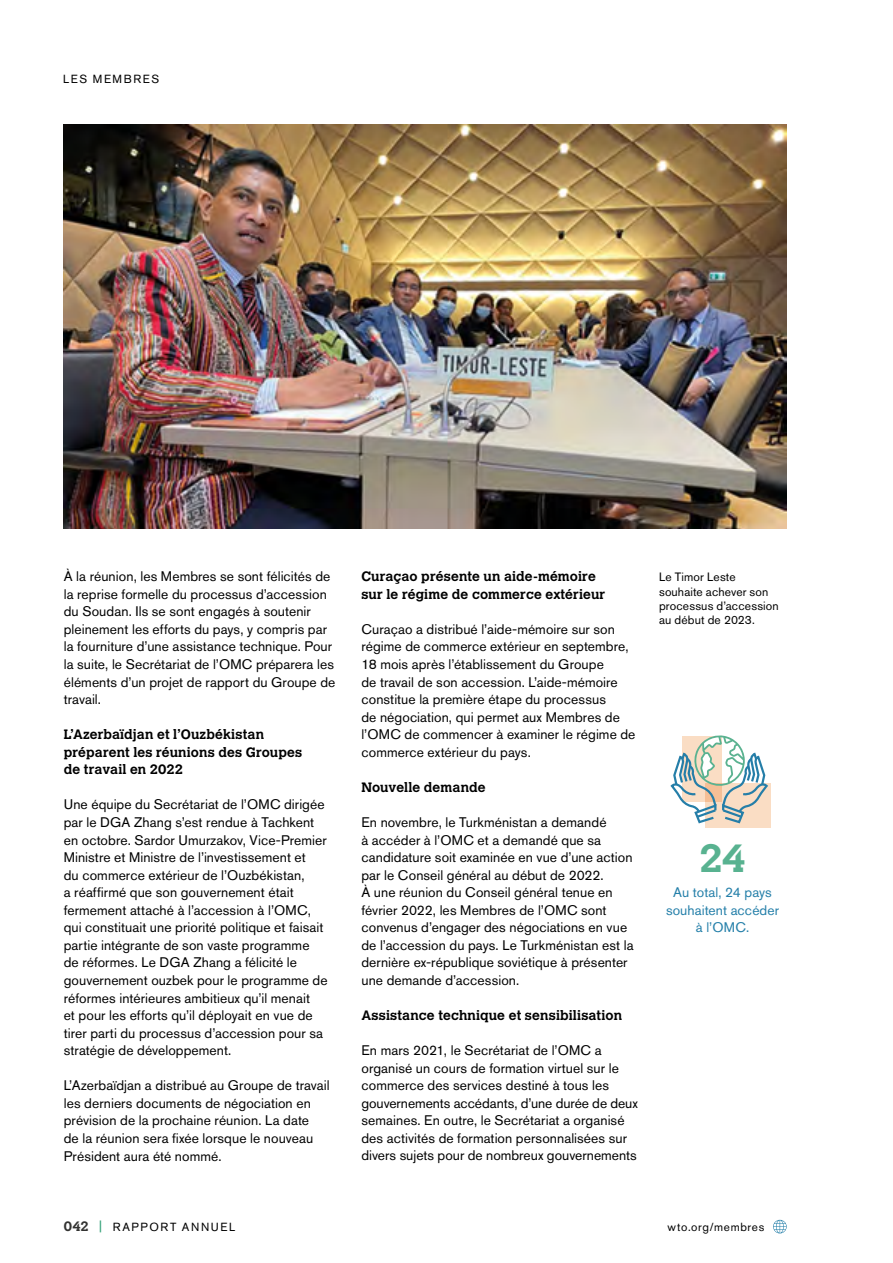
<style>
.page{position:relative;width:893px;height:1263px;background:#fff}
.page>*{position:absolute;margin:0;border:0;box-sizing:border-box;transform-origin:0 0}
.t1{font:700 39px "Calvert MT Std";color:#58b290}
.t2{font:13.8px/17.5px "Akzidenz Grotesk Pro";letter-spacing:.005em;color:#000}
.t3{font:13.8px/17.5px "Akzidenz Grotesk Pro";letter-spacing:.005em;color:#247fa9;text-align:center}
.t4{font:700 13.5px/17.5px "Calvert MT Std";letter-spacing:.01em;color:#000}
.t5{font:700 13.5px "Calvert MT Std";color:#333332}
.t6{font:12px/14.4px "Akzidenz Grotesk Pro";letter-spacing:.01em;color:#000}
.t7{font:11.7px "Akzidenz Grotesk Pro";letter-spacing:.13em;color:#000}
.t8{font:11.7px "Akzidenz Grotesk Pro";letter-spacing:.055em;color:#000}
</style>
<div class="page">
<img style="left:64px;top:125px;width:723px;height:404px">
<div style="left:705px;top:783px;width:65px;height:44px;background:#faddc4"></div>
<svg style="left:670px;top:735px;width:98px;height:89px"></svg>
<svg style="left:773px;top:1220px;width:14px;height:13px"></svg>
<svg style="left:100px;top:1220px;width:1px;height:12px"></svg>
<p class="t7" style="left:63px;top:71px;width:98px">LES MEMBRES</p>
<p class="t2" style="left:64px;top:568px;width:273px">À la réunion, les Membres se sont félicités de la reprise formelle du processus d’accession du Soudan. Ils se sont engagés à soutenir pleinement les efforts du pays, y compris par la fourniture d’une assistance technique. Pour la suite, le Secrétariat de l’OMC préparera les éléments d’un projet de rapport du Groupe de travail.</p>
<p class="t4" style="left:64px;top:725px;width:240px">L’Azerbaïdjan et l’Ouzbékistan préparent les réunions des Groupes de travail en 2022</p>
<p class="t2" style="left:64px;top:796px;width:265px">Une équipe du Secrétariat de l’OMC dirigée par le DGA Zhang s’est rendue à Tachkent en octobre. Sardor Umurzakov, Vice-Premier Ministre et Ministre de l’investissement et<br>du commerce extérieur de l’Ouzbékistan,<br>a réaffirmé que son gouvernement était fermement attaché à l’accession à l’OMC, qui constituait une priorité politique et faisait partie intégrante de son vaste programme de réformes. Le DGA Zhang a félicité le gouvernement ouzbek pour le programme de réformes intérieures ambitieux qu’il menait<br>et pour les efforts qu’il déployait en vue de tirer parti du processus d’accession pour sa stratégie de développement.</p>
<p class="t2" style="left:64px;top:1077px;width:267px">L’Azerbaïdjan a distribué au Groupe de travail les derniers documents de négociation en prévision de la prochaine réunion. La date<br>de la réunion sera fixée lorsque le nouveau Président aura été nommé.</p>
<p class="t5" style="left:64px;top:1217px;width:27px">042</p>
<p class="t7" style="left:113px;top:1219px;width:124px">RAPPORT ANNUEL</p>
<p class="t4" style="left:361px;top:567px;width:245px">Curaçao présente un aide-mémoire sur le régime de commerce extérieur</p>
<p class="t2" style="left:361px;top:620px;width:276px">Curaçao a distribué l’aide-mémoire sur son régime de commerce extérieur en septembre, 18 mois après l’établissement du Groupe<br>de travail de son accession. L’aide-mémoire constitue la première étape du processus<br>de négociation, qui permet aux Membres de l’OMC de commencer à examiner le régime de commerce extérieur du pays.</p>
<p class="t4" style="left:361px;top:778px;width:126px">Nouvelle demande</p>
<p class="t2" style="left:361px;top:813px;width:274px">En novembre, le Turkménistan a demandé<br>à accéder à l’OMC et a demandé que sa candidature soit examinée en vue d’une action par le Conseil général au début de 2022.<br>À une réunion du Conseil général tenue en février 2022, les Membres de l’OMC sont convenus d’engager des négociations en vue de l’accession du pays. Le Turkménistan est la dernière ex-république soviétique à présenter une demande d’accession.</p>
<p class="t4" style="left:361px;top:1006px;width:262px">Assistance technique et sensibilisation</p>
<p class="t2" style="left:361px;top:1041px;width:278px">En mars 2021, le Secrétariat de l’OMC a organisé un cours de formation virtuel sur le commerce des services destiné à tous les gouvernements accédants, d’une durée de deux semaines. En outre, le Secrétariat a organisé des activités de formation personnalisées sur divers sujets pour de nombreux gouvernements</p>
<p class="t6" style="left:659px;top:570px;width:121px">Le Timor Leste souhaite achever son processus d’accession au début de 2023.</p>
<h1 class="t1" style="left:699px;top:833px;width:48px">24</h1>
<p class="t3" style="left:666px;top:883px;width:115px">Au total, 24 pays souhaitent accéder à l’OMC.</p>
<p class="t8" style="left:668px;top:1219px;width:98px">wto.org/membres</p>
</div>
